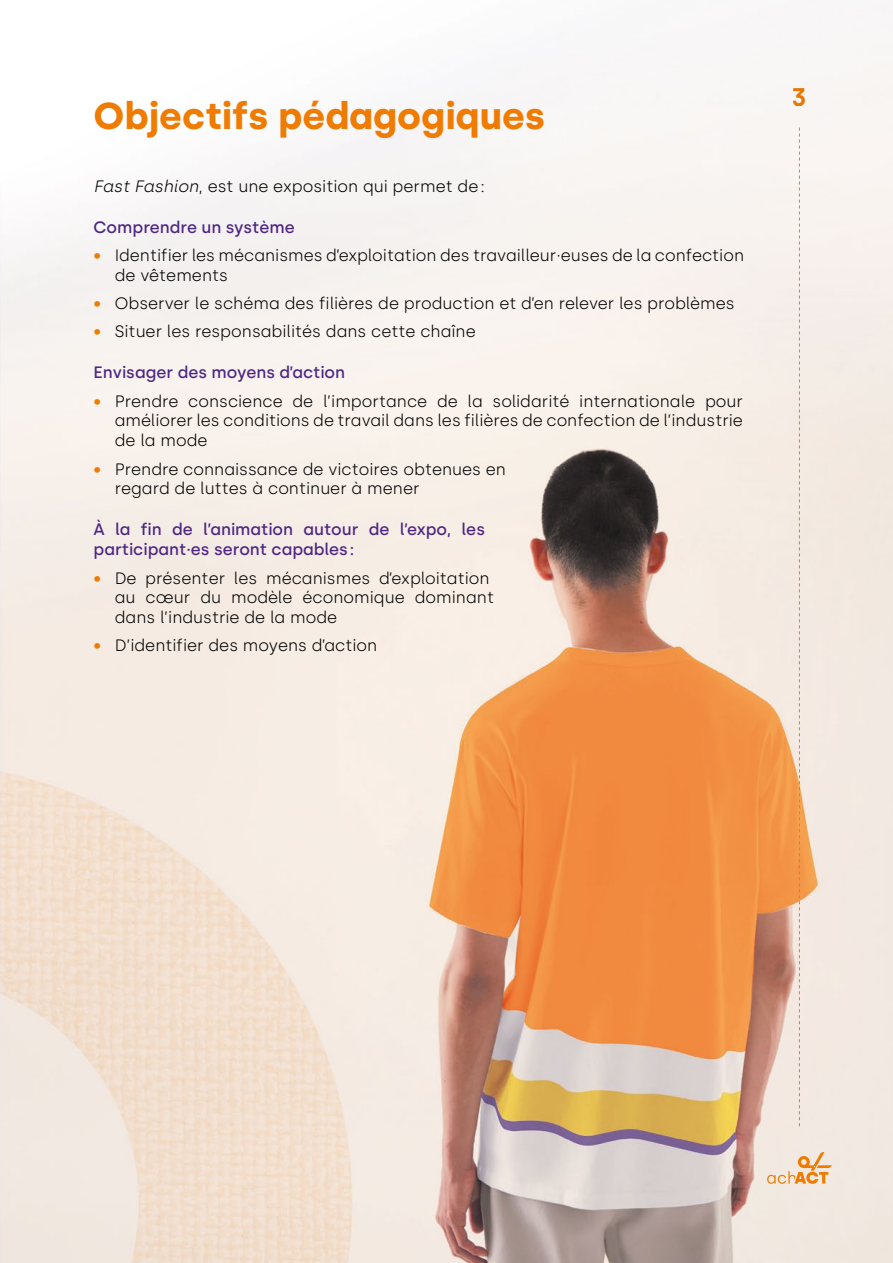
<style>
.page{position:relative;width:893px;height:1263px;background:#fff}
.page>*{position:absolute;margin:0;border:0;box-sizing:border-box;transform-origin:0 0}
.Titre2{font:700 37.5px "Silka";color:#ef7b00}
.t1{font:600 25.5px "Silka";color:#ef7b00}
.Txt{font:300 16.5px/19.8px "Silka";color:#000}
.Txt-2{font:500 16.5px/19.8px "Silka";color:#4e2583}
.s1{font-style:italic}
.s2{color:#ef7b00}
</style>
<div class="page">
<img style="left:0;top:9px;width:893px;height:1254px">
<svg style="left:799px;top:128px;width:1px;height:998px"></svg>
<svg style="left:767px;top:1152px;width:65px;height:32px;background:#f1ceab"></svg>
<p class="Titre2" style="left:94px;top:94px;width:453px">Objectifs pédagogiques</p>
<p class="Txt" style="left:94px;top:176px;width:393px"><span class="s1">Fast Fashion</span>, est une exposition qui permet de:</p>
<p class="Txt-2" style="left:94px;top:217px;width:203px">Comprendre un système</p>
<p class="Txt" style="left:115px;top:245px;width:631px;text-indent:-21px"><span class="s2">•</span> Identifier les mécanismes d’exploitation des travailleur·euses de la confection de vêtements</p>
<p class="Txt" style="left:94px;top:293px;width:643px"><span class="s2">•</span> Observer le schéma des filières de production et d’en relever les problèmes</p>
<p class="Txt" style="left:94px;top:322px;width:384px"><span class="s2">•</span> Situer les responsabilités dans cette chaîne</p>
<p class="Txt-2" style="left:94px;top:363px;width:253px">Envisager des moyens d’action</p>
<p class="Txt" style="left:115px;top:391px;width:630px;text-align:justify;text-indent:-21px"><span class="s2">•</span> Prendre conscience de l’importance de la solidarité internationale pour améliorer les conditions de travail dans les filières de confection de l’industrie de la mode</p>
<p class="Txt" style="left:115px;top:459px;width:393px;text-indent:-21px"><span class="s2">•</span> Prendre connaissance de victoires obtenues en regard de luttes à continuer à mener</p>
<p class="Txt-2" style="left:94px;top:520px;width:393px">À la fin de l’animation autour de l’expo, les participant·es seront capables:</p>
<p class="Txt" style="left:115px;top:568px;width:381px;text-indent:-21px"><span class="s2">•</span> De présenter les mécanismes d’exploitation au cœur du modèle économique dominant dans l’industrie de la mode</p>
<p class="Txt" style="left:94px;top:636px;width:285px"><span class="s2">•</span> D’identifier des moyens d’action</p>
<h2 class="t1" style="left:792px;top:82px;width:17px">3</h2>
</div>
